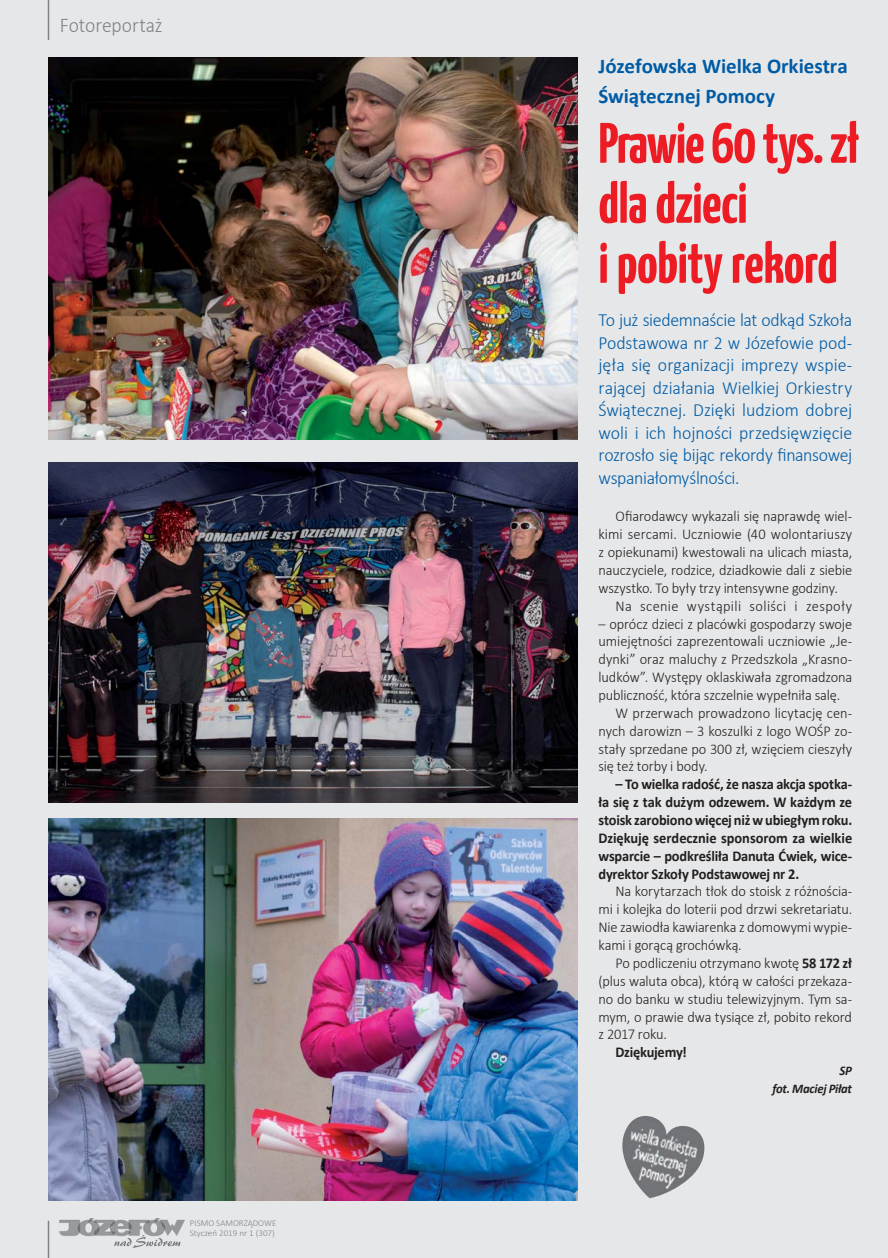
<style>
.page{position:relative;width:888px;height:1258px;background:#e6e7e8}
.page>*{position:absolute;margin:0;border:0;box-sizing:border-box;transform-origin:0 0}
.t1{font:700 57px/60px "Yanone Kaffeesatz";letter-spacing:-.01em;color:#ed1c24}
.t2{font:700 21px/30px "Calibri";color:#005ba5}
.t3{font:300 21px "Calibri";letter-spacing:-.01em;color:#808285;scale:.94 1}
.t4{font:300 18.6px/22.5px "Calibri";letter-spacing:-.02em;color:#005ba5;text-align:justify;scale:.96 1}
.t5{font:300 15px/17.9px "Calibri";letter-spacing:-.005em;color:#231f20;text-align:justify;scale:.96 1}
.t6{font:700 15px/17.9px "Calibri";letter-spacing:-.015em;color:#231f20;text-align:justify;scale:.96 1}
.t7{font:300 15px "Calibri";letter-spacing:.025em;color:#231f20;scale:.96 1}
.t8{font:italic 700 13.2px/17.7px "Calibri";letter-spacing:-.02em;color:#231f20;text-align:right;scale:.96 1}
.t9{font:300 9px/9.4px "Calibri";color:#808285}
.s1{font-weight:700}
</style>
<div class="page">
<img style="left:59px;top:1218px;width:126px;height:18px">
<svg style="left:114px;top:1235px;width:66px;height:13px"></svg>
<hr style="left:48px;top:1221px;width:1px;height:37px;background:#808285">
<hr style="left:48px;top:0;width:1px;height:40px;background:#808285">
<img style="left:49px;top:57px;width:528px;height:383px">
<img style="left:49px;top:462px;width:528px;height:340px">
<img style="left:49px;top:818px;width:528px;height:383px">
<img style="left:622px;top:1115px;width:83px;height:83px">
<h2 class="t3" style="left:60px;top:16px;width:111px">Fotoreportaż</h2>
<p class="t9" style="left:190px;top:1219px;width:88px">PISMO SAMORZĄDOWE<br>Styczeń 2019 nr 1 (307)</p>
<h2 class="t2" style="left:598px;top:53px;width:251px">Józefowska Wielka Orkiestra<br>Świątecznej Pomocy</h2>
<h1 class="t1" style="left:598px;top:116px;width:262px">Prawie 60 tys. zł dla dzieci<br>i pobity rekord</h1>
<p class="t4" style="left:598px;top:310px;width:266px">To już siedemnaście lat odkąd Szkoła Podstawowa nr 2 w Józefowie pod&shy;jęła się organizacji imprezy wspie&shy;rającej działania Wielkiej Orkiestry Świątecznej. Dzięki ludziom dobrej woli i ich hojności przedsięwzięcie rozrosło się bijąc rekordy finansowej wspaniałomyślności.</p>
<p class="t5" style="left:615px;top:509px;width:248px">Ofiarodawcy wykazali się naprawdę wiel-</p>
<p class="t5" style="left:598px;top:527px;width:266px">kimi sercami. Uczniowie (40 wolontariuszy</p>
<p class="t5" style="left:598px;top:544px;width:266px">z opiekunami) kwestowali na ulicach miasta,</p>
<p class="t5" style="left:598px;top:562px;width:266px">nauczyciele, rodzice, dziadkowie dali z siebie</p>
<p class="t5" style="left:598px;top:580px;width:251px">wszystko. To były trzy intensywne godziny.</p>
<p class="t7" style="left:615px;top:599px;width:248px">Na scenie wystąpili soliści i zespoły</p>
<p class="t5" style="left:598px;top:616px;width:266px">– oprócz dzieci z placówki gospodarzy swoje</p>
<p class="t5" style="left:598px;top:634px;width:266px">umiejętności zaprezentowali uczniowie „Je-</p>
<p class="t5" style="left:598px;top:652px;width:266px">dynki” oraz maluchy z Przedszkola „Krasno-</p>
<p class="t5" style="left:598px;top:669px;width:266px">ludków”. Występy oklaskiwała zgromadzona</p>
<p class="t5" style="left:598px;top:687px;width:253px">publiczność, która szczelnie wypełniła salę.</p>
<p class="t5" style="left:615px;top:705px;width:248px">W przerwach prowadzono licytację cen-</p>
<p class="t5" style="left:598px;top:723px;width:266px">nych darowizn – 3 koszulki z logo WOŚP zo-</p>
<p class="t5" style="left:598px;top:741px;width:266px">stały sprzedane po 300 zł, wzięciem cieszyły</p>
<p class="t5" style="left:598px;top:759px;width:115px">się też torby i body.</p>
<p class="t6" style="left:598px;top:777px;width:266px;text-indent:17px">– To wielka radość, że nasza akcja spotka&shy;ła się z tak dużym odzewem. W każdym ze stoisk zarobiono więcej niż w ubiegłym roku.<br>Dziękuję serdecznie sponsorom za wielkie wsparcie – podkreśliła Danuta Ćwiek, wice&shy;dyrektor Szkoły Podstawowej nr 2.</p>
<p class="t5" style="left:598px;top:884px;width:266px;text-indent:17px">Na korytarzach tłok do stoisk z różnościa&shy;mi i kolejka do loterii pod drzwi sekretariatu.<br>Nie zawiodła kawiarenka z domowymi wypie&shy;kami i gorącą grochówką.</p>
<p class="t5" style="left:598px;top:955px;width:266px;text-indent:17px">Po podliczeniu otrzymano kwotę <span class="s1">58 172 zł </span>(plus waluta obca), którą w całości przekaza&shy;no do banku w studiu telewizyjnym. Tym sa&shy;mym, o prawie dwa tysiące zł, pobito rekord z 2017 roku.</p>
<p class="t6" style="left:615px;top:1044px;width:76px">Dziękujemy!</p>
<p class="t8" style="left:772px;top:1063px;width:84px">SP<br>fot. Maciej Piłat</p>
</div>
